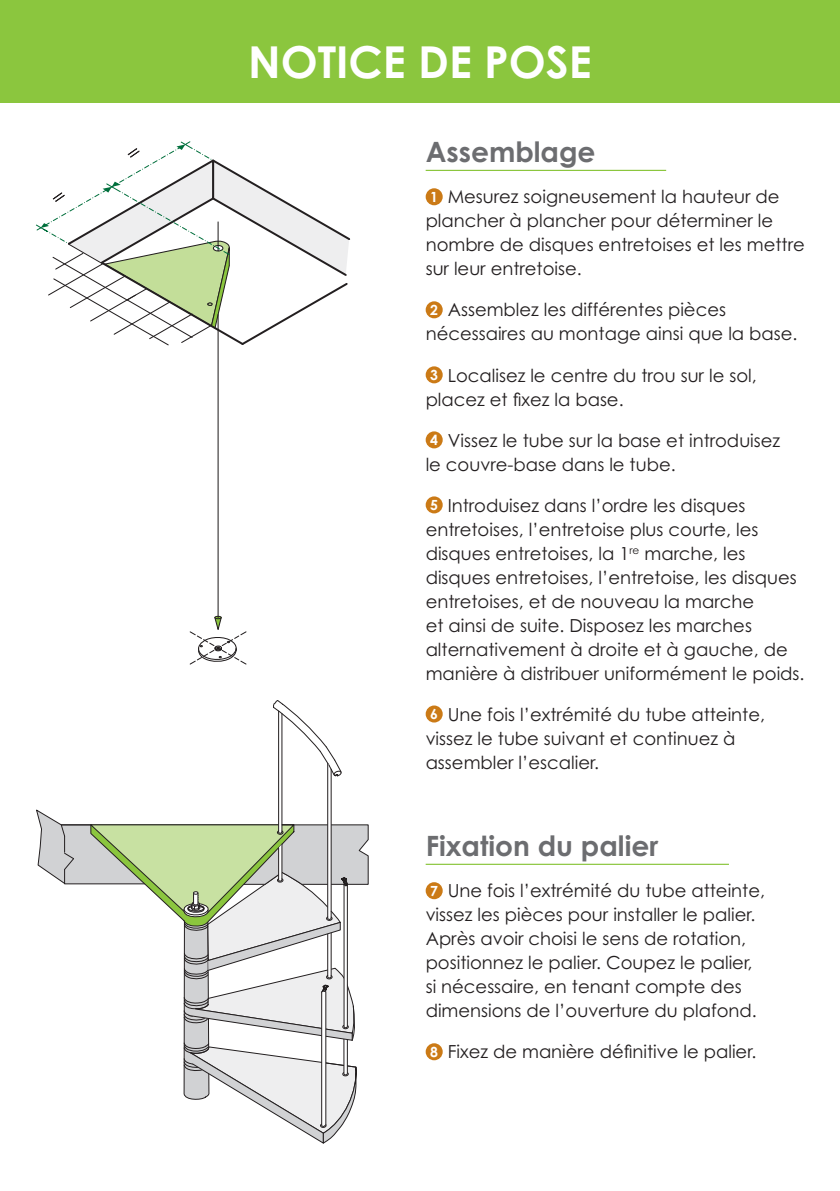
<style>
.page{position:relative;width:840px;height:1191px;background:#fff}
.page>*{position:absolute;margin:0;border:0;box-sizing:border-box;transform-origin:0 0}
.t1{font:700 44px "Century Gothic Std";color:#fff}
.t2{font:700 28px "Century Gothic Std";color:#6c6d70}
.t3{font:18px/24px "Century Gothic Std";color:#231f20}
.s1{font-weight:700;font-size:14px;color:#fff}
</style>
<div class="page">
<div style="left:0;top:0;width:839px;height:102px;background:#8bc63e"></div>
<hr style="left:425px;top:170px;width:240px;height:1px;background:#8bc63e">
<hr style="left:425px;top:863px;width:303px;height:2px;background:#8bc63e">
<div style="left:425px;top:188px;width:17px;height:17px;background:#cb7a16;border-radius:50%"></div>
<div style="left:425px;top:301px;width:17px;height:17px;background:#cb7a16;border-radius:50%"></div>
<div style="left:425px;top:366px;width:17px;height:17px;background:#cb7a16;border-radius:50%"></div>
<div style="left:425px;top:431px;width:17px;height:17px;background:#cb7a16;border-radius:50%"></div>
<div style="left:425px;top:496px;width:17px;height:17px;background:#cb7a16;border-radius:50%"></div>
<div style="left:425px;top:705px;width:17px;height:17px;background:#cb7a16;border-radius:50%"></div>
<div style="left:425px;top:882px;width:17px;height:17px;background:#cb7a16;border-radius:50%"></div>
<div style="left:425px;top:1043px;width:17px;height:17px;background:#cb7a16;border-radius:50%"></div>
<svg style="left:839px;top:0;width:1px;height:103px"></svg>
<hr style="left:217px;top:314px;width:1px;height:303px;background:#231f20">
<svg style="left:189px;top:615px;width:58px;height:50px"></svg>
<svg style="left:36px;top:141px;width:315px;height:206px"></svg>
<svg style="left:36px;top:700px;width:333px;height:444px"></svg>
<h1 class="t1" style="left:248px;top:34px;width:345px">NOTICE DE POSE</h1>
<h2 class="t2" style="left:425px;top:135px;width:171px">Assemblage</h2>
<p class="t3" style="left:425px;top:185px;width:380px"><span class="s1">1</span> Mesurez soigneusement la hauteur de plancher à plancher pour déterminer le nombre de disques entretoises et les mettre sur leur entretoise.</p>
<p class="t3" style="left:425px;top:298px;width:373px"><span class="s1">2</span> Assemblez les différentes pièces nécessaires au montage ainsi que la base.</p>
<p class="t3" style="left:425px;top:363px;width:332px"><span class="s1">3</span> Localisez le centre du trou sur le sol, placez et fixez la base.</p>
<p class="t3" style="left:425px;top:428px;width:356px"><span class="s1">4</span> Vissez le tube sur la base et introduisez le couvre-base dans le tube.</p>
<p class="t3" style="left:425px;top:493px;width:380px"><span class="s1">5</span> Introduisez dans l’ordre les disques entretoises, l’entretoise plus courte, les disques entretoises, la 1<sup>re</sup> marche, les disques entretoises, l’entretoise, les disques entretoises, et de nouveau la marche<br>et ainsi de suite. Disposez les marches alternativement à droite et à gauche, de manière à distribuer uniformément le poids.</p>
<p class="t3" style="left:425px;top:702px;width:341px"><span class="s1">6</span> Une fois l’extrémité du tube atteinte, vissez le tube suivant et continuez à assembler l’escalier.</p>
<h2 class="t2" style="left:425px;top:828px;width:234px">Fixation du palier</h2>
<p class="t3" style="left:425px;top:878px;width:341px"><span class="s1">7</span> Une fois l’extrémité du tube atteinte, vissez les pièces pour installer le palier.<br>Après avoir choisi le sens de rotation, positionnez le palier. Coupez le palier, si nécessaire, en tenant compte des dimensions de l’ouverture du plafond.</p>
<p class="t3" style="left:430px;top:1039px;width:327px"><span class="s1">8</span> Fixez de manière définitive le palier.</p>
</div>
